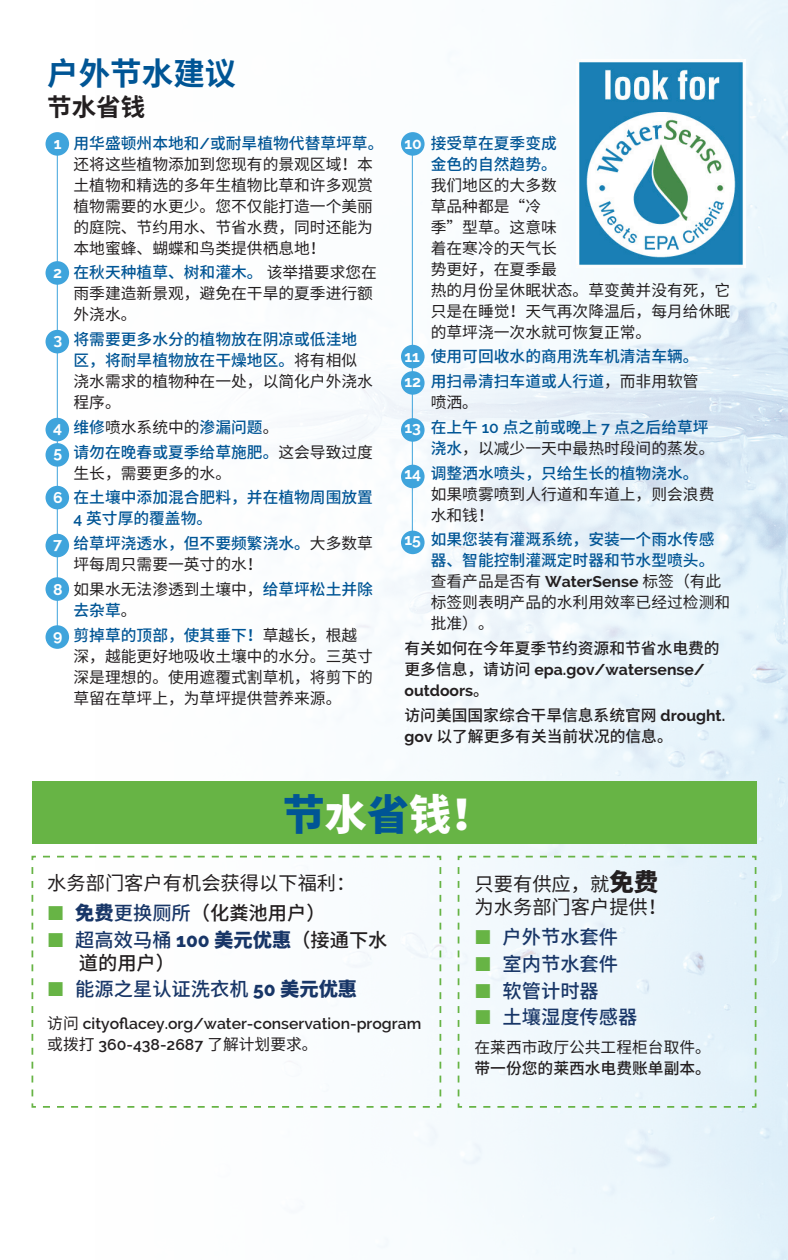
<style>
.page{position:relative;width:788px;height:1260px;background:#fff}
.page>*{position:absolute;margin:0;border:0;box-sizing:border-box;transform-origin:0 0}
.t1{font:900 42px "Noto Sans CJ Ksc";color:#fff}
.t2{font:700 31.5px "Noto Sans CJ Ksc";color:#005595}
.t3{font:700 24.5px "Noto Sans CJ Ksc";color:#231f20}
.t4{font:19.25px/30.6px "Noto Sans CJ Ksc";color:#231f20;text-align:center}
.t5{font:500 19.25px/26.6px "Noto Sans CJ Ksc";color:#183667}
.t6{font:500 19.25px/22.8px "Noto Sans CJ Ksc";color:#231f20}
.t7{font:500 15.75px/21px "Noto Sans CJ Ksc";color:#005595}
.t8{font:15.75px/21px "Noto Sans CJ Ksc";color:#231f20}
.t9{font:500 15.75px/21px "Noto Sans CJ Ksc";color:#231f20}
.t10{font:600 15.75px/21px "Raleway";color:#231f20}
.t11{font:700 15.75px/21px "Raleway";color:#231f20}
.s1{font-family:"Raleway";font-weight:700;color:#fff}
.s2{font-weight:500;color:#005595}
.s3{font-family:"Raleway";font-weight:600;color:#005595}
.s4{font-weight:400;color:#231f20}
.s5{font-family:"Raleway";font-weight:600}
.s6{font-family:"Raleway";font-weight:700;color:#231f20}
.s7{font-family:"Noto Sans CJ Ksc";font-weight:500}
.s8{font-family:"Raleway";font-weight:700}
.s9{color:#005595}
.s10{font-weight:900;color:#183667}
.s11{font-weight:500;color:#183667}
.s12{font-weight:500}
.s13{color:#183667}
.s14{font-family:"Raleway";font-weight:800;color:#183667}
.s15{font-family:"Raleway";font-weight:800}
.s16{font-weight:900}
.s17{font-family:"Noto Sans CJ Ksc";font-weight:400}
.s18{font-weight:900;font-size:24.5px}
</style>
<div class="page">
<img style="left:48px;top:0;width:740px;height:1260px">
<hr style="left:57px;top:144px;width:1px;height:495px;background:#3fa4dc">
<hr style="left:412px;top:144px;width:1px;height:409px;background:#3fa4dc">
<div style="left:401px;top:132px;width:23px;height:24px;background:#3fa4dc;border-radius:50%"></div>
<div style="left:401px;top:345px;width:23px;height:23px;background:#3fa4dc;border-radius:50%"></div>
<div style="left:401px;top:371px;width:23px;height:24px;background:#3fa4dc;border-radius:50%"></div>
<div style="left:401px;top:418px;width:23px;height:24px;background:#3fa4dc;border-radius:50%"></div>
<div style="left:401px;top:531px;width:23px;height:23px;background:#3fa4dc;border-radius:50%"></div>
<div style="left:401px;top:465px;width:23px;height:23px;background:#3fa4dc;border-radius:50%"></div>
<div style="left:45px;top:132px;width:24px;height:24px;background:#3fa4dc;border-radius:50%"></div>
<div style="left:45px;top:261px;width:24px;height:24px;background:#3fa4dc;border-radius:50%"></div>
<div style="left:45px;top:330px;width:24px;height:23px;background:#3fa4dc;border-radius:50%"></div>
<div style="left:45px;top:418px;width:24px;height:23px;background:#3fa4dc;border-radius:50%"></div>
<div style="left:45px;top:443px;width:24px;height:24px;background:#3fa4dc;border-radius:50%"></div>
<div style="left:45px;top:486px;width:24px;height:23px;background:#3fa4dc;border-radius:50%"></div>
<div style="left:45px;top:534px;width:24px;height:23px;background:#3fa4dc;border-radius:50%"></div>
<div style="left:45px;top:577px;width:24px;height:24px;background:#3fa4dc;border-radius:50%"></div>
<div style="left:45px;top:625px;width:24px;height:24px;background:#3fa4dc;border-radius:50%"></div>
<img style="left:577px;top:60px;width:168px;height:207px">
<svg style="left:31px;top:855px;width:411px;height:254px"></svg>
<svg style="left:457px;top:855px;width:300px;height:254px"></svg>
<div style="left:32px;top:781px;width:724px;height:63px;background:#67b445"></div>
<svg style="left:49px;top:906px;width:14px;height:14px"></svg>
<svg style="left:49px;top:933px;width:14px;height:14px"></svg>
<svg style="left:49px;top:982px;width:14px;height:14px"></svg>
<svg style="left:476px;top:930px;width:14px;height:14px"></svg>
<svg style="left:476px;top:957px;width:14px;height:14px"></svg>
<svg style="left:476px;top:983px;width:14px;height:15px"></svg>
<svg style="left:476px;top:1010px;width:14px;height:14px"></svg>
<h2 class="t2" style="left:47px;top:55px;width:190px">户外节水建议</h2>
<h3 class="t3" style="left:47px;top:93px;width:99px">节水省钱</h3>
<p class="t8" style="left:74px;top:133px;width:311px;text-indent:-20px"><span class="s1">1</span> <span class="s2">用华盛顿州本地和</span><span class="s3">/</span><span class="s2">或耐旱植物代替草坪草。</span>还将这些植物添加到您现有的景观区域！本土植物和精选的多年生植物比草和许多观赏植物需要的水更少。您不仅能打造一个美丽的庭院、节约用水、节省水费，同时还能为本地蜜蜂、蝴蝶和鸟类提供栖息地！</p>
<p class="t8" style="left:74px;top:262px;width:305px;text-indent:-20px"><span class="s1">2</span> <span class="s2">在秋天种植草、树和灌木。</span>该举措要求您在雨季建造新景观，避免在干旱的夏季进行额外浇水。</p>
<p class="t7" style="left:74px;top:329px;width:301px;text-indent:-20px"><span class="s1">3</span> 将需要更多水分的植物放在阴凉或低洼地区，将耐旱植物放在干燥地区。<span class="s4">将有相似浇水需求的植物种在一处，以简化户外浇水程序。</span></p>
<p class="t7" style="left:53px;top:415px;width:321px;line-height:24.8px"><span class="s1">4</span> 维修<span class="s4">喷水系统中的</span>渗漏问题<span class="s4">。<br></span><span class="s1">5</span> 请勿在晚春或夏季给草施肥。<span class="s4">这会导致过度</span></p>
<p class="t7" style="left:53px;top:461px;width:321px;line-height:24.8px;text-indent:21px"><span class="s4">生长，需要更多的水。<br></span><span class="s1">6</span> 在土壤中添加混合肥料，并在植物周围放置</p>
<p class="t7" style="left:53px;top:507px;width:321px;line-height:24.8px;text-indent:20px"><span class="s5">4</span> 英寸厚的覆盖物。<br><span class="s1">7</span> 给草坪浇透水，但不要频繁浇水。<span class="s4">大多数草</span></p>
<p class="t8" style="left:53px;top:552px;width:321px;line-height:24.8px;text-indent:21px">坪每周只需要一英寸的水！<br><span class="s1">8</span> 如果水无法渗透到土壤中，<span class="s2">给草坪松土并除</span></p>
<p class="t7" style="left:53px;top:598px;width:305px;line-height:24.8px;text-indent:20px">去杂草<span class="s4">。<br></span><span class="s1">9</span> 剪掉草的顶部，使其垂下！<span class="s4">草越长，根越</span></p>
<p class="t8" style="left:74px;top:646px;width:301px;text-align:justify">深，越能更好地吸收土壤中的水分。三英寸深是理想的。使用遮覆式割草机，将剪下的草留在草坪上，为草坪提供营养来源。</p>
<p class="t7" style="left:404px;top:133px;width:154px;text-align:right"><span class="s1">10</span> 接受草在夏季变成金色的自然趋势。</p>
<p class="t8" style="left:431px;top:175px;width:301px">我们地区的大多数<br>草品种都是“冷<br>季”型草。这意味<br>着在寒冷的天气长<br>势更好，在夏季最<br>热的月份呈休眠状态。草变黄并没有死，它只是在睡觉！天气再次降温后，每月给休眠的草坪浇一次水就可恢复正常。</p>
<p class="t7" style="left:404px;top:344px;width:296px;line-height:24.8px"><span class="s1">11</span> 使用可回收水的商用洗车机清洁车辆。<br><span class="s1">12</span> 用扫帚清扫车道或人行道<span class="s4">，而非用软管</span></p>
<p class="t7" style="left:404px;top:390px;width:305px;line-height:24.8px;text-indent:26px"><span class="s4">喷洒。<br></span><span class="s1">13</span> 在上午 <span class="s5">10</span> 点之前或晚上 <span class="s5">7</span> 点之后给草坪</p>
<p class="t7" style="left:404px;top:436px;width:311px;line-height:24.8px;text-indent:26px">浇水<span class="s4">，以减少一天中最热时段间的蒸发。<br></span><span class="s1">14</span> 调整洒水喷头，只给生长的植物浇水。</p>
<p class="t8" style="left:431px;top:484px;width:285px">如果喷雾喷到人行道和车道上，则会浪费水和钱！</p>
<p class="t7" style="left:431px;top:529px;width:301px;text-indent:-26px"><span class="s1">15</span> 如果您装有灌溉系统，安装一个雨水传感器、智能控制灌溉定时器和节水型喷头。<span class="s4">查看产品是否有</span> <span class="s6">WaterSense</span> <span class="s4">标签（有此标签则表明产品的水利用效率已经过检测和批准）。</span></p>
<p class="t9" style="left:404px;top:638px;width:316px">有关如何在今年夏季节约资源和节省水电费的</p>
<p class="t11" style="left:404px;top:659px;width:302px"><span class="s7">更多信息，请访问</span> epa.gov/watersense/ outdoors<span class="s7">。</span></p>
<p class="t9" style="left:404px;top:705px;width:322px">访问美国国家综合干旱信息系统官网 <span class="s8">drought. gov</span> 以了解更多有关当前状况的信息。</p>
<h1 class="t1" style="left:283px;top:791px;width:211px"><span class="s9">节</span>水<span class="s9">省</span>钱！</h1>
<p class="t4" style="left:47px;top:868px;width:309px">水务部门客户有机会获得以下福利：<span class="s10">免费</span><span class="s11">更换厕所</span><span class="s12">（化粪池用户）</span></p>
<p class="t6" style="left:75px;top:929px;width:314px"><span class="s13">超高效马桶</span> <span class="s14">100</span> <span class="s10">美元优惠</span>（接通下水道的用户）</p>
<p class="t5" style="left:75px;top:976px;width:283px">能源之星认证洗衣机 <span class="s15">50</span> <span class="s16">美元优惠</span></p>
<p class="t10" style="left:47px;top:1013px;width:375px"><span class="s17">访问</span> cityoflacey.org/water-conservation-program<span class="s17">或拨打</span> 360-438-2687 <span class="s17">了解计划要求。</span></p>
<p class="t4" style="left:474px;top:873px;width:194px;line-height:22.8px;text-align:left">只要有供应，就<span class="s18">免费</span>为水务部门客户提供！</p>
<p class="t5" style="left:502px;top:925px;width:136px">户外节水套件室内节水套件软管计时器<br>土壤湿度传感器</p>
<p class="t8" style="left:474px;top:1037px;width:238px">在莱西市政厅公共工程柜台取件。</p>
<p class="t9" style="left:474px;top:1058px;width:238px">带一份您的莱西水电费账单副本。</p>
</div>
